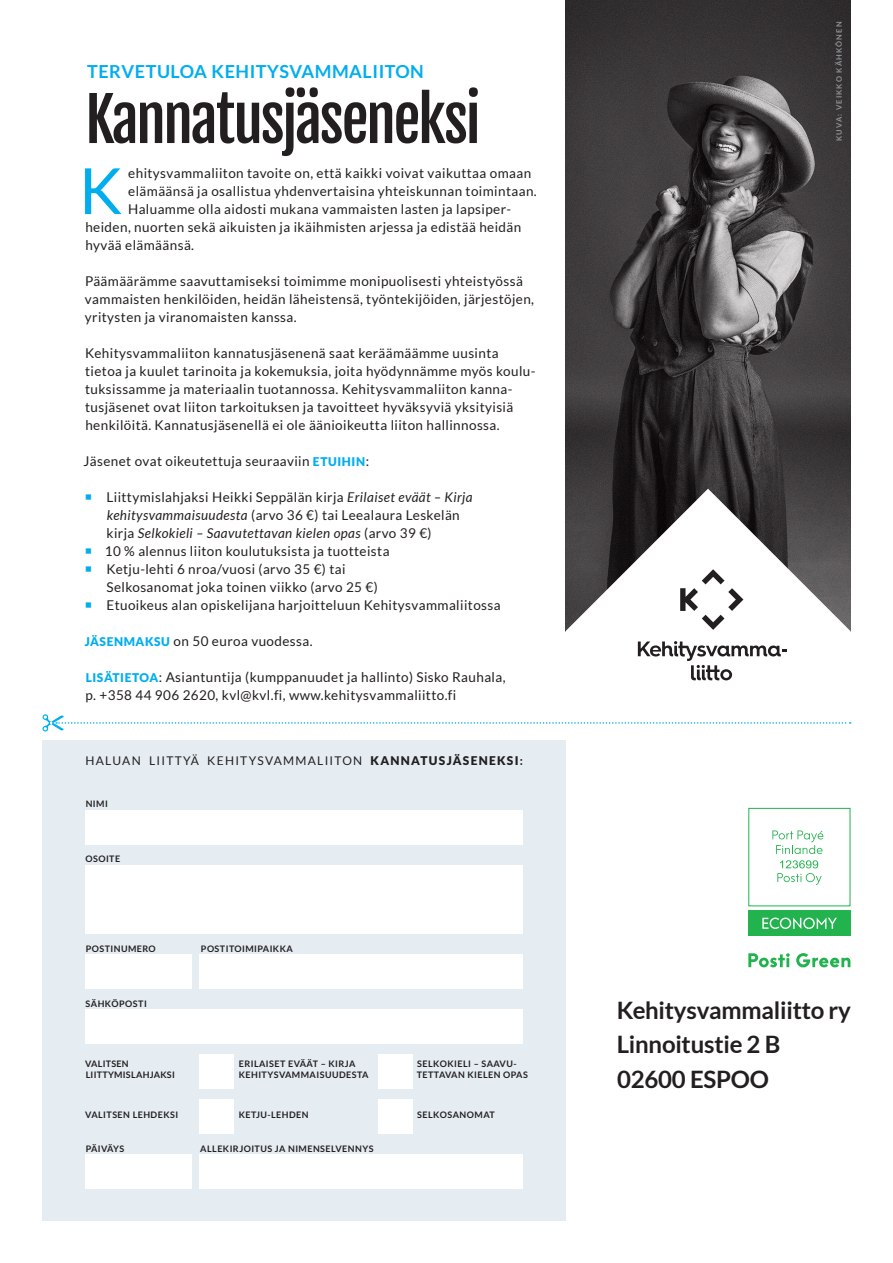
<style>
.page{position:relative;width:893px;height:1263px;background:#fff}
.page>*{position:absolute;margin:0;border:0;box-sizing:border-box;transform-origin:0 0}
.leipateksti_anfangil{font:63.75px "Lato";color:#00aeef}
.otsikko_1{font:60px "Fjalla One";letter-spacing:-.045em;color:#231f20}
.osoite{font:700 24px "Lato";letter-spacing:-.01em;color:#231f20}
.otsikko_2{font:700 18px "Lato";letter-spacing:.03em;color:#00aeef}
.leipateksti{font:13.5px/18px "Lato";letter-spacing:.03em;color:#231f20}
.leipateksti_anfangil-2{font:13.5px "Lato";letter-spacing:.03em;color:#231f20}
.tiedot{font:12px "Lato";letter-spacing:.105em;color:#231f20}
.tiedot-2{font:700 9px/10.8px "Lato";letter-spacing:.05em;color:#231f20}
.tiedot-3{font:700 9px/10.8px "Lato";letter-spacing:.03em;color:#231f20}
.tiedot-4{font:700 9px "Lato";letter-spacing:.01em;color:#231f20}
.t1{font:700 7.5px "Lato";letter-spacing:.15em;color:#939598}
.s1{font-weight:900;font-size:12px;color:#00aeef}
.s2{font-style:italic}
.s3{font-weight:900}
.s4{font-weight:700}
</style>
<div class="page">
<img style="left:566px;top:0;width:284px;height:489px">
<div style="left:43px;top:740px;width:523px;height:480px;background:#e5edf3"></div>
<div style="left:85px;top:810px;width:438px;height:34px;background:#fff"></div>
<div style="left:85px;top:865px;width:438px;height:68px;background:#fff"></div>
<div style="left:85px;top:955px;width:106px;height:34px;background:#fff"></div>
<div style="left:85px;top:1010px;width:438px;height:34px;background:#fff"></div>
<div style="left:85px;top:1154px;width:106px;height:34px;background:#fff"></div>
<div style="left:200px;top:1099px;width:34px;height:34px;background:#fff"></div>
<div style="left:378px;top:1099px;width:34px;height:34px;background:#fff"></div>
<div style="left:200px;top:1154px;width:323px;height:34px;background:#fff"></div>
<div style="left:200px;top:955px;width:323px;height:34px;background:#fff"></div>
<div style="left:748px;top:910px;width:102px;height:26px;background:#22b24e"></div>
<svg style="left:772px;top:830px;width:51px;height:24px"></svg>
<svg style="left:777px;top:860px;width:45px;height:25px"></svg>
<svg style="left:762px;top:917px;width:75px;height:12px"></svg>
<svg style="left:748px;top:953px;width:42px;height:14px"></svg>
<svg style="left:796px;top:953px;width:54px;height:14px"></svg>
<svg style="left:565px;top:489px;width:286px;height:192px"></svg>
<svg style="left:680px;top:569px;width:63px;height:61px"></svg>
<svg style="left:638px;top:641px;width:149px;height:39px"></svg>
<svg style="left:43px;top:714px;width:808px;height:17px"></svg>
<div style="left:200px;top:1054px;width:34px;height:35px;background:#fff"></div>
<div style="left:378px;top:1054px;width:34px;height:35px;background:#fff"></div>
<h2 class="otsikko_2" style="left:87px;top:61px;width:338px">TERVETULOA KEHITYSVAMMALIITON</h2>
<h1 class="otsikko_1" style="left:85px;top:82px;width:397px">Kannatusjäseneksi</h1>
<p class="leipateksti_anfangil" style="left:79px;top:155px;width:45px">K</p>
<p class="leipateksti_anfangil-2" style="left:128px;top:166px;width:404px">ehitysvammaliiton tavoite on, että kaikki voivat vaikuttaa omaan</p>
<p class="leipateksti_anfangil-2" style="left:128px;top:184px;width:410px">elämäänsä ja osallistua yhdenvertaisina yhteiskunnan toimintaan.</p>
<p class="leipateksti_anfangil-2" style="left:128px;top:202px;width:385px">Haluamme olla aidosti mukana vammaisten lasten ja lapsiper-</p>
<p class="leipateksti_anfangil-2" style="left:85px;top:220px;width:437px">heiden, nuorten sekä aikuisten ja ikäihmisten arjessa ja edistää heidän</p>
<p class="leipateksti_anfangil-2" style="left:85px;top:238px;width:110px">hyvää elämäänsä.</p>
<p class="leipateksti" style="left:85px;top:272px;width:451px">Päämäärämme saavuttamiseksi toimimme monipuolisesti yhteistyössä vammaisten henkilöiden, heidän läheistensä, työntekijöiden, järjestöjen, yritysten ja viranomaisten kanssa.</p>
<p class="leipateksti" style="left:85px;top:344px;width:452px">Kehitysvammaliiton kannatusjäsenenä saat keräämäämme uusinta tietoa ja kuulet tarinoita ja kokemuksia, joita hyödynnämme myös koulu&shy;tuksissamme ja materiaalin tuotannossa. Kehitysvammaliiton kanna&shy;tusjäsenet ovat liiton tarkoituksen ja tavoitteet hyväksyviä yksityisiä henkilöitä. Kannatusjäsenellä ei ole äänioikeutta liiton hallinnossa.</p>
<p class="leipateksti" style="left:83px;top:452px;width:287px">Jäsenet ovat oikeutettuja seuraaviin <span class="s1">ETUIHIN</span>:</p>
<p class="leipateksti" style="left:106px;top:488px;width:368px">Liittymislahjaksi Heikki Seppälän kirja <span class="s2">Erilaiset eväät – Kirja kehitysvammaisuudesta</span> (arvo 36 €) tai Leealaura Leskelän kirja <span class="s2">Selkokieli – Saavutettavan kielen opas</span> (arvo 39 €)</p>
<p class="leipateksti" style="left:105px;top:542px;width:286px">10 % alennus liiton koulutuksista ja tuotteista</p>
<p class="leipateksti" style="left:106px;top:560px;width:273px">Ketju-lehti 6 nroa/vuosi (arvo 35 €) tai<br>Selkosanomat joka toinen viikko (arvo 25 €)</p>
<p class="leipateksti" style="left:106px;top:596px;width:396px">Etuoikeus alan opiskelijana harjoitteluun Kehitysvammaliitossa</p>
<p class="leipateksti" style="left:85px;top:632px;width:229px"><span class="s1">JÄSENMAKSU</span> on 50 euroa vuodessa.</p>
<p class="leipateksti" style="left:85px;top:668px;width:422px"><span class="s1">LISÄTIETOA</span>: Asiantuntija (kumppanuudet ja hallinto) Sisko Rauhala, p. +358 44 906 2620, kvl@kvl.fi, www.kehitysvammaliitto.fi</p>
<p class="tiedot" style="left:85px;top:754px;width:439px">HALUAN LIITTYÄ KEHITYSVAMMALIITON <span class="s3">KANNATUSJÄSENEKSI</span><span class="s4">:</span></p>
<p class="tiedot-2" style="left:86px;top:798px;width:24px">NIMI</p>
<p class="tiedot-2" style="left:85px;top:853px;width:36px">OSOITE</p>
<p class="tiedot-2" style="left:86px;top:943px;width:72px">POSTINUMERO</p>
<p class="tiedot-2" style="left:201px;top:943px;width:93px">POSTITOIMIPAIKKA</p>
<p class="tiedot-2" style="left:86px;top:998px;width:63px">SÄHKÖPOSTI</p>
<p class="tiedot-3" style="left:85px;top:1058px;width:91px">VALITSEN<br>LIITTYMISLAHJAKSI</p>
<p class="tiedot-2" style="left:239px;top:1058px;width:131px">ERILAISET EVÄÄT – KIRJA<br>KEHITYSVAMMAISUUDESTA</p>
<p class="tiedot-2" style="left:417px;top:1058px;width:113px">SELKOKIELI – SAAVU-<br>TETTAVAN KIELEN OPAS</p>
<p class="tiedot-2" style="left:85px;top:1109px;width:94px">VALITSEN LEHDEKSI</p>
<p class="tiedot-2" style="left:239px;top:1109px;width:71px">KETJU-LEHDEN</p>
<p class="tiedot-2" style="left:417px;top:1109px;width:79px">SELKOSANOMAT</p>
<p class="tiedot-4" style="left:86px;top:1143px;width:40px">PÄIVÄYS</p>
<p class="tiedot-2" style="left:200px;top:1143px;width:175px">ALLEKIRJOITUS JA NIMENSELVENNYS</p>
<p class="t1" style="left:835px;top:141px;width:121px;rotate:-90deg">KUVA: VEIKKO KÄHKÖNEN</p>
<p class="osoite" style="left:617px;top:996px;width:236px">Kehitysvammaliitto ry</p>
<p class="osoite" style="left:617px;top:1031px;width:165px">Linnoitustie 2 B</p>
<p class="osoite" style="left:617px;top:1065px;width:153px">02600 ESPOO</p>
</div>
